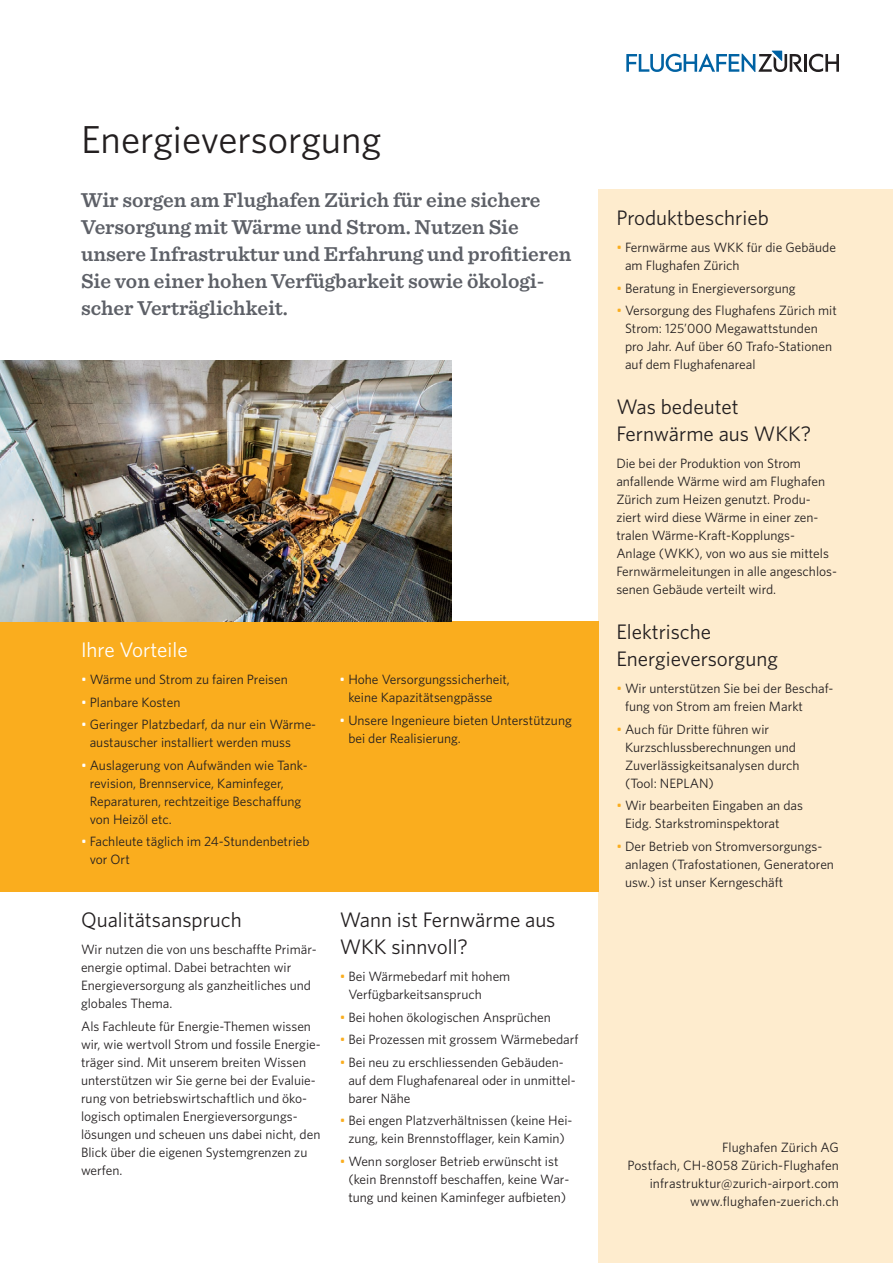
<style>
.page{position:relative;width:893px;height:1263px;background:#fff}
.page>*{position:absolute;margin:0;border:0;box-sizing:border-box;transform-origin:0 0}
.t1{font:39px "Whitney";color:#231f20}
.t2{font:600 21px/27px "Sentinel";color:#5d6067}
.t3{font:21px/27px "Whitney";color:#231f20}
.t4{font:21px "Whitney";color:#fff}
.t5{font:13.5px/18px "Whitney";color:#231f20}
.s1{color:#fff}
.s2{color:#faad1e}
</style>
<div class="page">
<hr style="left:804px;top:54px;width:3px;height:18px;background:#231f20">
<svg style="left:626px;top:51px;width:177px;height:21px"></svg>
<svg style="left:809px;top:54px;width:30px;height:18px"></svg>
<div style="left:598px;top:189px;width:295px;height:1074px;background:#feecce"></div>
<div style="left:0;top:621px;width:598px;height:270px;background:#faad1e"></div>
<img style="left:0;top:360px;width:451px;height:261px">
<h1 class="t1" style="left:81px;top:114px;width:302px">Energieversorgung</h1>
<h2 class="t2" style="left:81px;top:185px;width:492px">Wir sorgen am Flughafen Zürich für eine sichere Versorgung mit Wärme und Strom. Nutzen Sie unsere Infrastruktur und Erfahrung und profitieren Sie von einer hohen Verfügbarkeit sowie ökologi&shy;scher Verträglichkeit.</h2>
<h2 class="t4" style="left:81px;top:636px;width:108px">Ihre Vorteile</h2>
<p class="t5" style="left:81px;top:670px;width:208px"><span class="s1">•</span> Wärme und Strom zu fairen Preisen</p>
<p class="t5" style="left:81px;top:692px;width:101px"><span class="s1">•</span> Planbare Kosten</p>
<p class="t5" style="left:90px;top:715px;width:228px;text-indent:-9px"><span class="s1">•</span> Geringer Platzbedarf, da nur ein Wärme&shy;austauscher installiert werden muss</p>
<p class="t5" style="left:90px;top:755px;width:218px;text-indent:-9px"><span class="s1">•</span> Auslagerung von Aufwänden wie Tank&shy;revision, Brennservice, Kaminfeger, Reparaturen, rechtzeitige Beschaffung von Heizöl etc.</p>
<p class="t5" style="left:90px;top:832px;width:221px;text-indent:-9px"><span class="s1">•</span> Fachleute täglich im 24-Stundenbetrieb vor Ort</p>
<h2 class="t3" style="left:81px;top:906px;width:162px">Qualitätsanspruch</h2>
<p class="t5" style="left:81px;top:940px;width:236px">Wir nutzen die von uns beschaffte Primär&shy;energie optimal. Dabei betrachten wir Energieversorgung als ganzheitliches und globales Thema.</p>
<p class="t5" style="left:81px;top:1016px;width:241px">Als Fachleute für Energie-Themen wissen wir, wie wertvoll Strom und fossile Energie&shy;träger sind. Mit unserem breiten Wissen unterstützen wir Sie gerne bei der Evaluie&shy;rung von betriebswirtschaftlich und öko&shy;logisch optimalen Energieversorgungs&shy;lösungen und scheuen uns dabei nicht, den Blick über die eigenen Systemgrenzen zu werfen.</p>
<p class="t5" style="left:348px;top:670px;width:163px;text-indent:-9px"><span class="s1">•</span> Hohe Versorgungssicherheit, keine Kapazitätsengpässe</p>
<p class="t5" style="left:348px;top:710px;width:225px;text-indent:-9px"><span class="s1">•</span> Unsere Ingenieure bieten Unterstützung bei der Realisierung.</p>
<h2 class="t3" style="left:340px;top:906px;width:217px">Wann ist Fernwärme aus<br>WKK sinnvoll?</h2>
<p class="t5" style="left:348px;top:967px;width:164px;text-indent:-9px"><span class="s2">•</span> Bei Wärmebedarf mit hohem<br>Verfügbarkeitsanspruch</p>
<p class="t5" style="left:340px;top:1007px;width:213px"><span class="s2">•</span> Bei hohen ökologischen Ansprüchen</p>
<p class="t5" style="left:340px;top:1030px;width:240px"><span class="s2">•</span> Bei Prozessen mit grossem Wärmebedarf</p>
<p class="t5" style="left:348px;top:1052px;width:229px;text-indent:-9px"><span class="s2">•</span> Bei neu zu erschliessenden Gebäuden&shy;auf dem Flughafenareal oder in unmittel&shy;barer Nähe</p>
<p class="t5" style="left:340px;top:1111px;width:234px;text-align:center"><span class="s2">•</span> Bei engen Platzverhältnissen (keine Hei&shy;zung, kein Brennstofflager, kein Kamin)</p>
<p class="t5" style="left:348px;top:1151px;width:222px;text-indent:-9px"><span class="s2">•</span> Wenn sorgloser Betrieb erwünscht ist (kein Brennstoff beschaffen, keine War&shy;tung und keinen Kaminfeger aufbieten)</p>
<h2 class="t3" style="left:616px;top:204px;width:154px">Produktbeschrieb</h2>
<p class="t5" style="left:625px;top:238px;width:213px;text-indent:-9px"><span class="s2">•</span> Fernwärme aus WKK für die Gebäude am Flughafen Zürich</p>
<p class="t5" style="left:616px;top:278px;width:181px"><span class="s2">•</span> Beratung in Energieversorgung</p>
<p class="t5" style="left:625px;top:301px;width:213px;text-indent:-9px"><span class="s2">•</span> Versorgung des Flughafens Zürich mit Strom: 125’000 Megawattstunden pro Jahr. Auf über 60 Trafo-Stationen auf dem Flughafenareal</p>
<h2 class="t3" style="left:616px;top:393px;width:196px">Was bedeutet<br>Fernwärme aus WKK?</h2>
<p class="t5" style="left:616px;top:454px;width:222px">Die bei der Produktion von Strom anfallende Wärme wird am Flughafen Zürich zum Heizen genutzt. Produ&shy;ziert wird diese Wärme in einer zen&shy;tralen Wärme-Kraft-Kopplungs-Anlage (WKK), von wo aus sie mittels Fernwärmeleitungen in alle angeschlos&shy;senen Gebäude verteilt wird.</p>
<h2 class="t3" style="left:616px;top:618px;width:163px">Elektrische<br>Energieversorgung</h2>
<p class="t5" style="left:625px;top:679px;width:210px;text-indent:-9px"><span class="s2">•</span> Wir unterstützen Sie bei der Beschaf&shy;fung von Strom am freien Markt</p>
<p class="t5" style="left:625px;top:719px;width:176px;text-indent:-9px"><span class="s2">•</span> Auch für Dritte führen wir<br>Kurzschlussberechnungen und<br>Zuverlässigkeitsanalysen durch (Tool: NEPLAN)</p>
<p class="t5" style="left:625px;top:796px;width:180px;text-indent:-9px"><span class="s2">•</span> Wir bearbeiten Eingaben an das<br>Eidg. Starkstrominspektorat</p>
<p class="t5" style="left:625px;top:836px;width:211px;text-indent:-9px"><span class="s2">•</span> Der Betrieb von Stromversorgungs&shy;anlagen (Trafostationen, Generatoren usw.) ist unser Kerngeschäft</p>
<p class="t5" style="left:627px;top:1138px;width:213px;text-align:right">Flughafen Zürich AG<br>Postfach, CH-8058 Zürich-Flughafen infrastruktur@zurich-airport.com www.flughafen-zuerich.ch</p>
</div>
